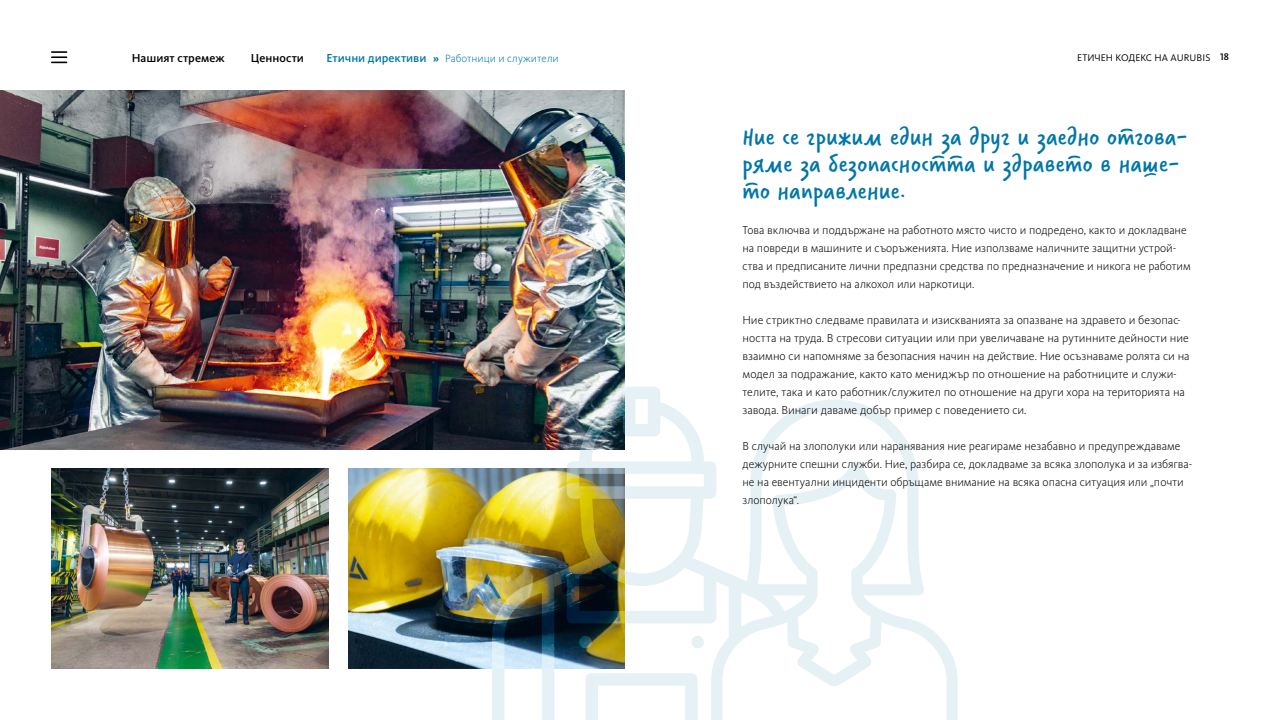
<style>
.page{position:relative;width:1280px;height:720px;background:#fff}
.page>*{position:absolute;margin:0;border:0;box-sizing:border-box;transform-origin:0 0}
.t1{font:27px/27px "Verveine";letter-spacing:.015em;color:#0076a7}
.t2{font:300 12px/18px "Kievit Pro";color:#000}
.t3{font:500 12px "Kievit Pro";color:#000}
.t4{font:300 11px "Kievit Pro";color:#0076a7}
.t5{font:10px "Kievit Pro";color:#000}
.s1{font-weight:500;font-size:12px}
.s2{font-weight:700}
.s3{font-weight:500}
</style>
<div class="page">
<img style="left:0;top:90px;width:625px;height:360px">
<img style="left:348px;top:468px;width:144px;height:201px">
<img style="left:51px;top:468px;width:277px;height:201px">
<img style="left:492px;top:387px;width:217px;height:333px">
<svg style="left:754px;top:399px;width:161px;height:62px"></svg>
<svg style="left:711px;top:461px;width:247px;height:259px"></svg>
<svg style="left:787px;top:611px;width:95px;height:75px"></svg>
<svg style="left:51px;top:51px;width:16px;height:12px"></svg>
<p class="t3" style="left:132px;top:51px;width:94px">Нашият стремеж</p>
<p class="t3" style="left:251px;top:51px;width:55px">Ценности</p>
<p class="t4" style="left:327px;top:52px;width:234px"><span class="s1">Етични директиви</span> <span class="s2">»</span> Работници и служители</p>
<p class="t5" style="left:1077px;top:51px;width:153px">ЕТИЧЕН КОДЕКС НА AURUBIS <span class="s3">18</span></p>
<h1 class="t1" style="left:742px;top:123px;width:446px">Ние се грижим един за друг и заедно отгова&shy;ряме за безопасността и здравето в наше&shy;то направление.</h1>
<p class="t2" style="left:742px;top:221px;width:450px">Това включва и поддържане на работното място чисто и подредено, както и докладване на повреди в машините и съоръженията. Ние използваме наличните защитни устрой&shy;ства и предписаните лични предпазни средства по предназначение и никога не работим под въздействието на алкохол или наркотици.</p>
<p class="t2" style="left:742px;top:311px;width:449px">Ние стриктно следваме правилата и изискванията за опазване на здравето и безопас&shy;ността на труда. В стресови ситуации или при увеличаване на рутинните дейности ние взаимно си напомняме за безопасния начин на действие. Ние осъзнаваме ролята си на модел за подражание, както като мениджър по отношение на работниците и служи&shy;телите, така и като работник/служител по отношение на други хора на територията на завода. Винаги даваме добър пример с поведението си.</p>
<p class="t2" style="left:742px;top:437px;width:451px">В случай на злополуки или наранявания ние реагираме незабавно и предупреждаваме дежурните спешни служби. Ние, разбира се, докладваме за всяка злополука и за избягва&shy;не на евентуални инциденти обръщаме внимание на всяка опасна ситуация или „почти злополука“.</p>
</div>
